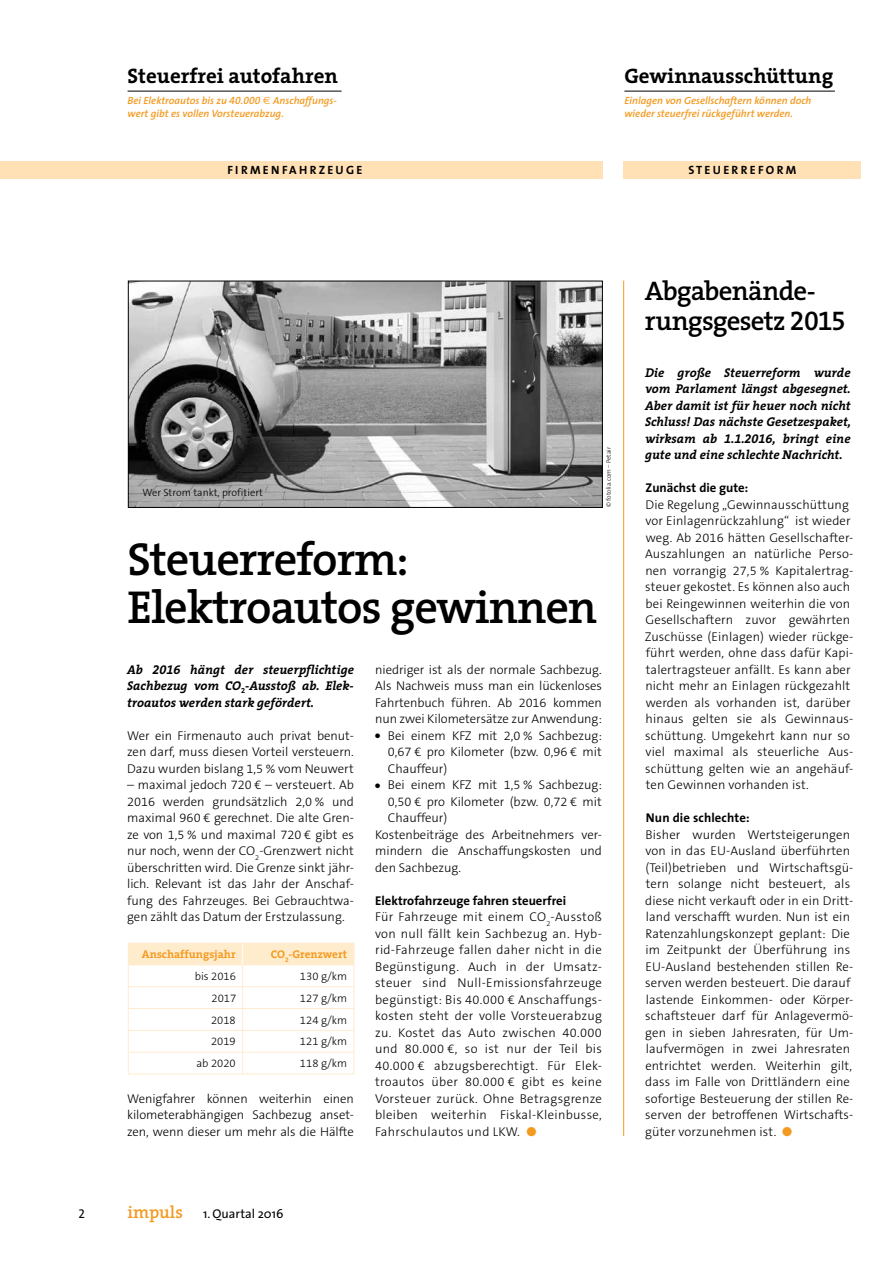
<style>
.page{position:relative;width:893px;height:1263px;background:#fff}
.page>*{position:absolute;margin:0;border:0;box-sizing:border-box;transform-origin:0 0}
.t1{font:600 46.5px/48px "The Serif";letter-spacing:-.025em;color:#000}
.t2{font:600 27px/30px "The Serif";letter-spacing:-.03em;color:#000}
.t3{font:700 21px "The Serif";color:#000}
.t4{font:300 12.75px/16.5px "The Sans B3";letter-spacing:.01em;color:#000;text-align:justify}
.t5{font:italic 700 12.75px/16.5px "The Serif";color:#000;text-align:justify}
.t6{font:700 12.75px "The Sans";color:#000}
.t7{font:12.75px "The Sans";color:#000}
.t8{font:12.75px "The Sans Caps";color:#000}
.t9{font:12px "The Sans Bold Caps";letter-spacing:.19em;color:#000}
.t10{font:300 11.25px "The Sans B3";color:#000}
.t11{font:700 11.25px "The Serif";color:#f39a20}
.t12{font:italic 600 10.5px/12.8px "The Sans";color:#f39a20}
.t13{font:300 10.5px "The Sans B3";color:#000}
.t14{font:300 6.45px "The Sans";color:#000}
.s1{font-family:"The Sans Semi Bold Expert";font-weight:400}
.s2{font-family:"Euro Sans";font-weight:400;font-style:normal}
.s3{font-family:"The Serif Bold Expert";font-weight:400}
.s4{color:#f39a20}
.s5{font-family:"The Serif";font-weight:600;font-size:17.25px;color:#f39a20}
.s6{font-family:"The Serif Semi Bold Expert";font-weight:400}
</style>
<div class="page">
<img style="left:130px;top:283px;width:471px;height:223px">
<div style="left:128px;top:281px;width:475px;height:227px;border:1px solid #000"></div>
<hr style="left:624px;top:91px;width:211px;height:1px;background:#000">
<hr style="left:128px;top:91px;width:214px;height:1px;background:#000">
<div style="left:0;top:162px;width:603px;height:17px;background:#ffe1b5"></div>
<hr style="left:623px;top:281px;width:1px;height:855px;background:#f39a20">
<div style="left:623px;top:162px;width:238px;height:17px;background:#ffe1b5"></div>
<hr style="left:128px;top:1074px;width:115px;height:1px;background:#ffeccd">
<hr style="left:243px;top:1074px;width:111px;height:1px;background:#ffeccd">
<svg style="left:128px;top:943px;width:227px;height:131px"></svg>
<h3 class="t3" style="left:128px;top:59px;width:212px">Steuerfrei autofahren</h3>
<p class="t12" style="left:128px;top:94px;width:211px">Bei Elektroautos bis zu <span class="s1">40.000</span> <span class="s2">€</span> Anschaffungs&shy;wert gibt es vollen Vorsteuerabzug.</p>
<p class="t9" style="left:227px;top:160px;width:136px">FIRMENFAHRZEUGE</p>
<h3 class="t3" style="left:624px;top:59px;width:210px">Gewinnausschüttung</h3>
<p class="t12" style="left:624px;top:94px;width:189px">Einlagen von Gesellschaftern können doch wieder steuerfrei rückgeführt werden.</p>
<p class="t9" style="left:688px;top:160px;width:109px">STEUERREFORM</p>
<p class="t13" style="left:142px;top:487px;width:122px">Wer Strom tankt, profitiert</p>
<p class="t14" style="left:603px;top:507px;width:61px;rotate:-90deg">© fotolia.com – Petair</p>
<h1 class="t1" style="left:127px;top:534px;width:471px">Steuerreform:<br>Elektroautos gewinnen</h1>
<p class="t5" style="left:127px;top:661px;width:228px">Ab <span class="s3">2016</span> hängt der steuerpflichtige Sachbezug vom CO<sub>2</sub>-Ausstoß ab. Elek&shy;troautos werden stark gefördert.</p>
<p class="t4" style="left:127px;top:728px;width:228px">Wer ein Firmenauto auch privat benut&shy;zen darf, muss diesen Vorteil versteuern.<br>Dazu wurden bislang 1,5 % vom Neuwert</p>
<p class="t4" style="left:127px;top:777px;width:228px">– maximal jedoch 720 € – versteuert. Ab 2016 werden grundsätzlich 2,0 % und maximal 960 € gerechnet. Die alte Gren&shy;ze von 1,5 % und maximal 720 € gibt es nur noch, wenn der CO<sub>2</sub>-Grenzwert nicht überschritten wird. Die Grenze sinkt jähr&shy;lich. Relevant ist das Jahr der Anschaf&shy;fung des Fahrzeuges. Bei Gebrauchtwa&shy;gen zählt das Datum der Erstzulassung.</p>
<p class="t11" style="left:142px;top:945px;width:95px">Anschaffungsjahr</p>
<p class="t11" style="left:271px;top:945px;width:78px">CO<sub>2</sub>-Grenzwert</p>
<p class="t10" style="left:195px;top:970px;width:43px">bis 2016</p>
<p class="t10" style="left:300px;top:970px;width:49px">130 g/km</p>
<p class="t10" style="left:212px;top:992px;width:26px">2017</p>
<p class="t10" style="left:300px;top:992px;width:49px">127 g/km</p>
<p class="t10" style="left:211px;top:1014px;width:26px">2018</p>
<p class="t10" style="left:300px;top:1014px;width:49px">124 g/km</p>
<p class="t10" style="left:211px;top:1036px;width:26px">2019</p>
<p class="t10" style="left:300px;top:1036px;width:49px">121 g/km</p>
<p class="t10" style="left:196px;top:1057px;width:41px">ab 2020</p>
<p class="t10" style="left:300px;top:1057px;width:49px">118 g/km</p>
<p class="t4" style="left:127px;top:1091px;width:228px">Wenigfahrer können weiterhin einen kilometerabhängigen Sachbezug anset&shy;zen, wenn dieser um mehr als die Hälfte</p>
<p class="t4" style="left:375px;top:662px;width:228px">niedriger ist als der normale Sachbezug.<br>Als Nachweis muss man ein lückenloses Fahrtenbuch führen. Ab 2016 kommen nun zwei Kilometersätze zur Anwendung:</p>
<p class="t4" style="left:388px;top:728px;width:216px;text-indent:-13px">● Bei einem KFZ mit 2,0 % Sachbezug:<br>0,67 € pro Kilometer (bzw. 0,96 € mit Chauffeur)</p>
<p class="t4" style="left:375px;top:777px;width:228px">● Bei einem KFZ mit 1,5 % Sachbezug:</p>
<p class="t4" style="left:388px;top:794px;width:215px">0,50 € pro Kilometer (bzw. 0,72 € mit</p>
<p class="t4" style="left:388px;top:810px;width:61px">Chauffeur)</p>
<p class="t4" style="left:375px;top:827px;width:228px">Kostenbeiträge des Arbeitnehmers ver-</p>
<p class="t4" style="left:375px;top:843px;width:228px">mindern die Anschaffungskosten und</p>
<p class="t4" style="left:375px;top:860px;width:88px">den Sachbezug.</p>
<p class="t6" style="left:375px;top:890px;width:192px">Elektrofahrzeuge fahren steuerfrei</p>
<p class="t4" style="left:375px;top:909px;width:228px">Für Fahrzeuge mit einem CO<sub>2</sub>-Ausstoß von null fällt kein Sachbezug an. Hyb&shy;rid-Fahrzeuge fallen daher nicht in die Begünstigung. Auch in der Umsatz&shy;steuer sind Null-Emissionsfahrzeuge begünstigt: Bis 40.000 € Anschaffungs&shy;kosten steht der volle Vorsteuerabzug zu. Kostet das Auto zwischen 40.000 und 80.000 €, so ist nur der Teil bis 40.000 € abzugsberechtigt. Für Elek&shy;troautos über 80.000 € gibt es keine Vorsteuer zurück. Ohne Betragsgrenze bleiben weiterhin Fiskal-Kleinbusse, Fahrschulautos und LKW. <span class="s4">●</span></p>
<p class="t8" style="left:79px;top:1203px;width:8px">2</p>
<p class="t7" style="left:128px;top:1203px;width:157px"><span class="s5">impuls</span> 1. Quartal 2016</p>
<h2 class="t2" style="left:645px;top:276px;width:203px">Abgabenände&shy;rungsgesetz <span class="s6">2015</span></h2>
<p class="t5" style="left:645px;top:364px;width:207px">Die große Steuerreform wurde vom Parlament längst abgesegnet.<br>Aber damit ist für heuer noch nicht Schluss! Das nächste Gesetzespaket, wirksam ab <span class="s3">1.1.2016,</span> bringt eine gute und eine schlechte Nachricht.</p>
<p class="t6" style="left:646px;top:477px;width:104px">Zunächst die gute:</p>
<p class="t4" style="left:645px;top:497px;width:210px;text-align:left">Die Regelung „Gewinnausschüttung vor Einlagenrückzahlung“ ist wieder weg. Ab 2016 hätten Gesellschafter-Auszahlungen an natürliche Perso&shy;nen vorrangig 27,5 % Kapitalertrag&shy;steuer gekostet. Es können also auch bei Reingewinnen weiterhin die von Gesellschaftern zuvor gewährten Zuschüsse (Einlagen) wieder rückge&shy;führt werden, ohne dass dafür Kapi&shy;talertragsteuer anfällt. Es kann aber nicht mehr an Einlagen rückgezahlt werden als vorhanden ist, darüber hinaus gelten sie als Gewinnaus&shy;schüttung. Umgekehrt kann nur so viel maximal als steuerliche Aus&shy;schüttung gelten wie an angehäuf&shy;ten Gewinnen vorhanden ist.</p>
<p class="t6" style="left:646px;top:807px;width:105px">Nun die schlechte:</p>
<p class="t4" style="left:645px;top:827px;width:210px;text-align:left">Bisher wurden Wertsteigerungen von in das EU-Ausland überführten (Teil)betrieben und Wirtschaftsgü&shy;tern solange nicht besteuert, als diese nicht verkauft oder in ein Dritt&shy;land verschafft wurden. Nun ist ein Ratenzahlungskonzept geplant: Die im Zeitpunkt der Überführung ins EU-Ausland bestehenden stillen Re&shy;serven werden besteuert. Die darauf lastende Einkommen- oder Körper&shy;schaftsteuer darf für Anlagevermö&shy;gen in sieben Jahresraten, für Um&shy;laufvermögen in zwei Jahresraten entrichtet werden. Weiterhin gilt, dass im Falle von Drittländern eine sofortige Besteuerung der stillen Re&shy;serven der betroffenen Wirtschafts&shy;güter vorzunehmen ist. <span class="s4">●</span></p>
</div>
